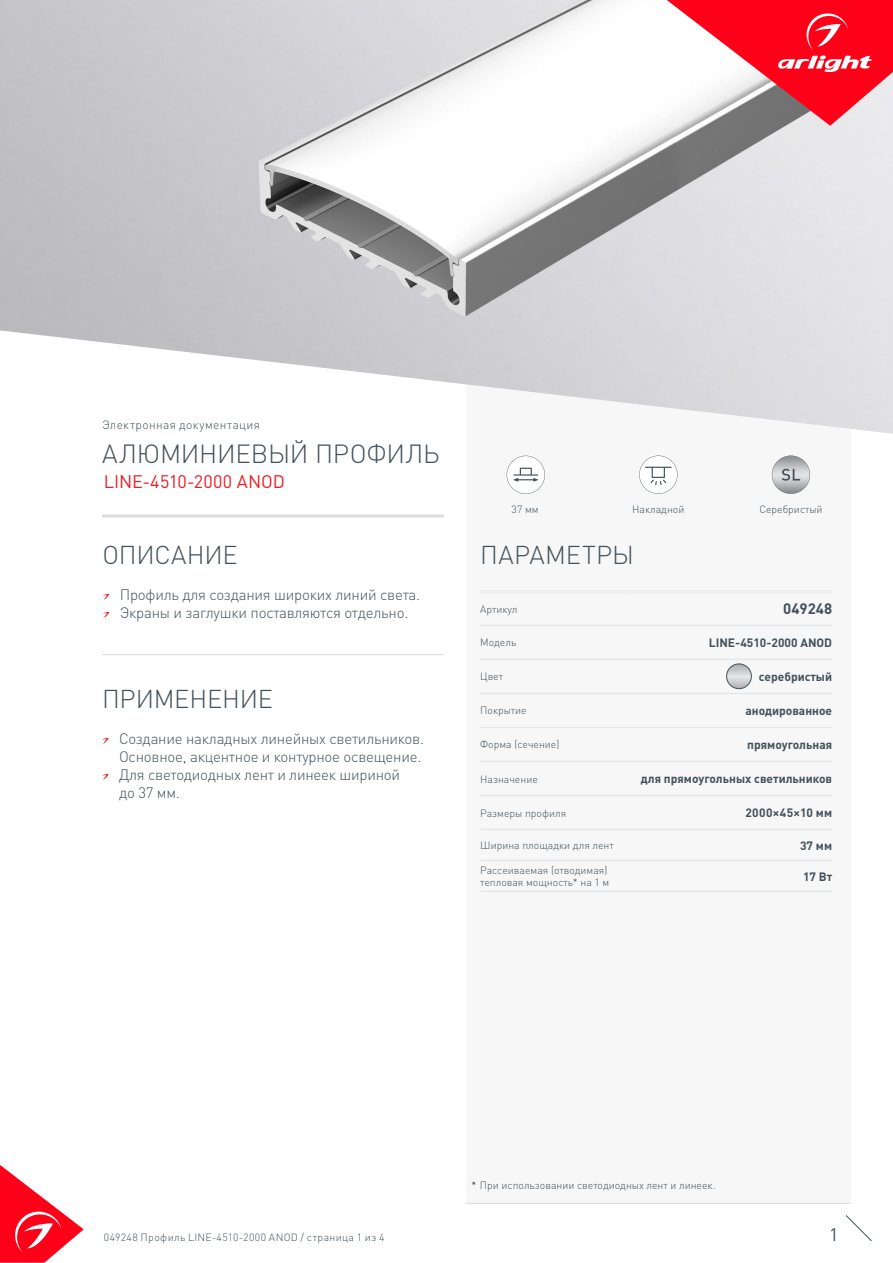
<style>
.page{position:relative;width:893px;height:1263px;background:#fff}
.page>*{position:absolute;margin:0;border:0;box-sizing:border-box;transform-origin:0 0}
.t1{font:300 25.95px "DIN Pro";letter-spacing:-.01em;color:#425159}
.t2{font:300 25.5px "DIN Pro";letter-spacing:-.005em;color:#425159}
.t3{font:300 25.5px "DIN Pro";letter-spacing:.015em;color:#425159}
.t4{font:18px "DIN Pro";color:#ee1d23}
.t5{font:18px "DIN Pro";color:#425159}
.t6{font:300 15px/18px "DIN Pro";letter-spacing:-.015em;color:#425159}
.t7{font:700 15px "DIN Pro";color:#425159}
.t8{font:700 12px "DIN Pro";color:#425159}
.t9{font:300 12px "DIN Pro";letter-spacing:.03em;color:#425159}
.t10{font:700 12px "DIN Pro";letter-spacing:.025em;color:#425159}
.t11{font:300 10.5px/12.6px "DIN Pro";color:#425159}
.t12{font:300 10.5px "DIN Pro";letter-spacing:.04em;color:#425159}
.s1{color:#231f20}
</style>
<div class="page">
<svg style="left:0;top:1165px;width:84px;height:98px"></svg>
<svg style="left:845px;top:1215px;width:27px;height:26px"></svg>
<div style="left:466px;top:250px;width:384px;height:953px;background:#f7f7f8"></div>
<svg style="left:507px;top:456px;width:38px;height:38px"></svg>
<hr style="left:102px;top:514px;width:342px;height:3px;background:#dcdddf">
<img style="left:0;top:0;width:893px;height:434px">
<hr style="left:480px;top:590px;width:148px;height:4px;background:#eeeeef">
<hr style="left:628px;top:590px;width:204px;height:4px;background:#eeeeef">
<hr style="left:480px;top:625px;width:148px;height:1px;background:#e6e7e9">
<hr style="left:628px;top:625px;width:204px;height:1px;background:#e6e7e9">
<hr style="left:480px;top:659px;width:148px;height:1px;background:#e6e7e9">
<hr style="left:628px;top:659px;width:204px;height:1px;background:#e6e7e9">
<hr style="left:480px;top:693px;width:148px;height:1px;background:#e6e7e9">
<hr style="left:628px;top:693px;width:204px;height:1px;background:#e6e7e9">
<hr style="left:480px;top:727px;width:148px;height:1px;background:#e6e7e9">
<hr style="left:628px;top:727px;width:204px;height:1px;background:#e6e7e9">
<hr style="left:480px;top:761px;width:148px;height:1px;background:#e6e7e9">
<hr style="left:628px;top:761px;width:204px;height:1px;background:#e6e7e9">
<hr style="left:480px;top:795px;width:148px;height:1px;background:#e6e7e9">
<hr style="left:628px;top:795px;width:204px;height:1px;background:#e6e7e9">
<hr style="left:480px;top:829px;width:148px;height:1px;background:#e6e7e9">
<hr style="left:628px;top:829px;width:204px;height:1px;background:#e6e7e9">
<hr style="left:480px;top:860px;width:148px;height:1px;background:#e6e7e9">
<hr style="left:628px;top:860px;width:204px;height:1px;background:#e6e7e9">
<hr style="left:480px;top:891px;width:148px;height:1px;background:#e6e7e9">
<hr style="left:628px;top:891px;width:204px;height:1px;background:#e6e7e9">
<svg style="left:667px;top:0;width:226px;height:126px"></svg>
<svg style="left:103px;top:594px;width:6px;height:6px"></svg>
<svg style="left:103px;top:612px;width:6px;height:6px"></svg>
<svg style="left:102px;top:738px;width:7px;height:6px"></svg>
<svg style="left:102px;top:774px;width:7px;height:6px"></svg>
<svg style="left:727px;top:664px;width:24px;height:25px"></svg>
<div style="left:726px;top:663px;width:26px;height:26px;border:1px solid #425159;border-radius:50%"></div>
<svg style="left:772px;top:456px;width:38px;height:38px"></svg>
<svg style="left:639px;top:456px;width:38px;height:38px"></svg>
<hr style="left:466px;top:1203px;width:384px;height:1px;background:#dcdddf">
<hr style="left:102px;top:654px;width:342px;height:1px;background:#dcdddf">
<p class="t9" style="left:102px;top:417px;width:160px">Электронная документация</p>
<p class="t1" style="left:102px;top:436px;width:339px">АЛЮМИНИЕВЫЙ ПРОФИЛЬ</p>
<p class="t4" style="left:104px;top:470px;width:183px">LINE-4510-2000 ANOD</p>
<p class="t2" style="left:102px;top:537px;width:137px">ОПИСАНИЕ</p>
<p class="t6" style="left:120px;top:584px;width:302px">Профиль для создания широких линий света.</p>
<p class="t6" style="left:120px;top:602px;width:290px">Экраны и заглушки поставляются отдельно.</p>
<p class="t2" style="left:102px;top:681px;width:172px">ПРИМЕНЕНИЕ</p>
<p class="t6" style="left:119px;top:728px;width:306px">Создание накладных линейных светильников.<br>Основное, акцентное и контурное освещение.</p>
<p class="t6" style="left:119px;top:764px;width:283px">Для светодиодных лент и линеек шириной до 37 мм.</p>
<p class="t11" style="left:512px;top:502px;width:29px">37 мм</p>
<p class="t11" style="left:632px;top:502px;width:54px">Накладной</p>
<p class="t11" style="left:759px;top:502px;width:65px">Серебристый</p>
<p class="t3" style="left:480px;top:537px;width:155px">ПАРАМЕТРЫ</p>
<p class="t11" style="left:480px;top:602px;width:39px">Артикул</p>
<p class="t7" style="left:783px;top:599px;width:50px">049248</p>
<p class="t11" style="left:480px;top:636px;width:38px">Модель</p>
<p class="t8" style="left:709px;top:634px;width:125px">LINE-4510-2000 ANOD</p>
<p class="t11" style="left:480px;top:670px;width:24px">Цвет</p>
<p class="t8" style="left:759px;top:668px;width:75px">серебристый</p>
<p class="t11" style="left:480px;top:704px;width:48px">Покрытие</p>
<p class="t8" style="left:745px;top:702px;width:88px">анодированное</p>
<p class="t11" style="left:480px;top:738px;width:81px">Форма (сечение)</p>
<p class="t8" style="left:747px;top:736px;width:86px">прямоугольная</p>
<p class="t11" style="left:480px;top:772px;width:59px">Назначение</p>
<p class="t8" style="left:641px;top:770px;width:193px">для прямоугольных светильников</p>
<p class="t11" style="left:480px;top:806px;width:87px">Размеры профиля</p>
<p class="t10" style="left:745px;top:805px;width:88px">2000×45×10 мм</p>
<p class="t11" style="left:480px;top:838px;width:135px">Ширина площадки для лент</p>
<p class="t8" style="left:800px;top:837px;width:34px">37 мм</p>
<p class="t11" style="left:480px;top:863px;width:131px">Рассеиваемая (отводимая) тепловая мощность* на 1 м</p>
<p class="t8" style="left:803px;top:868px;width:31px">17 Вт</p>
<p class="t11" style="left:471px;top:1178px;width:246px"><span class="s1">*</span> При использовании светодиодных лент и линеек.</p>
<p class="t12" style="left:104px;top:1230px;width:282px">049248 Профиль LINE-4510-2000 ANOD / страница 1 из 4</p>
<h3 class="t5" style="left:829px;top:1222px;width:11px">1</h3>
</div>
